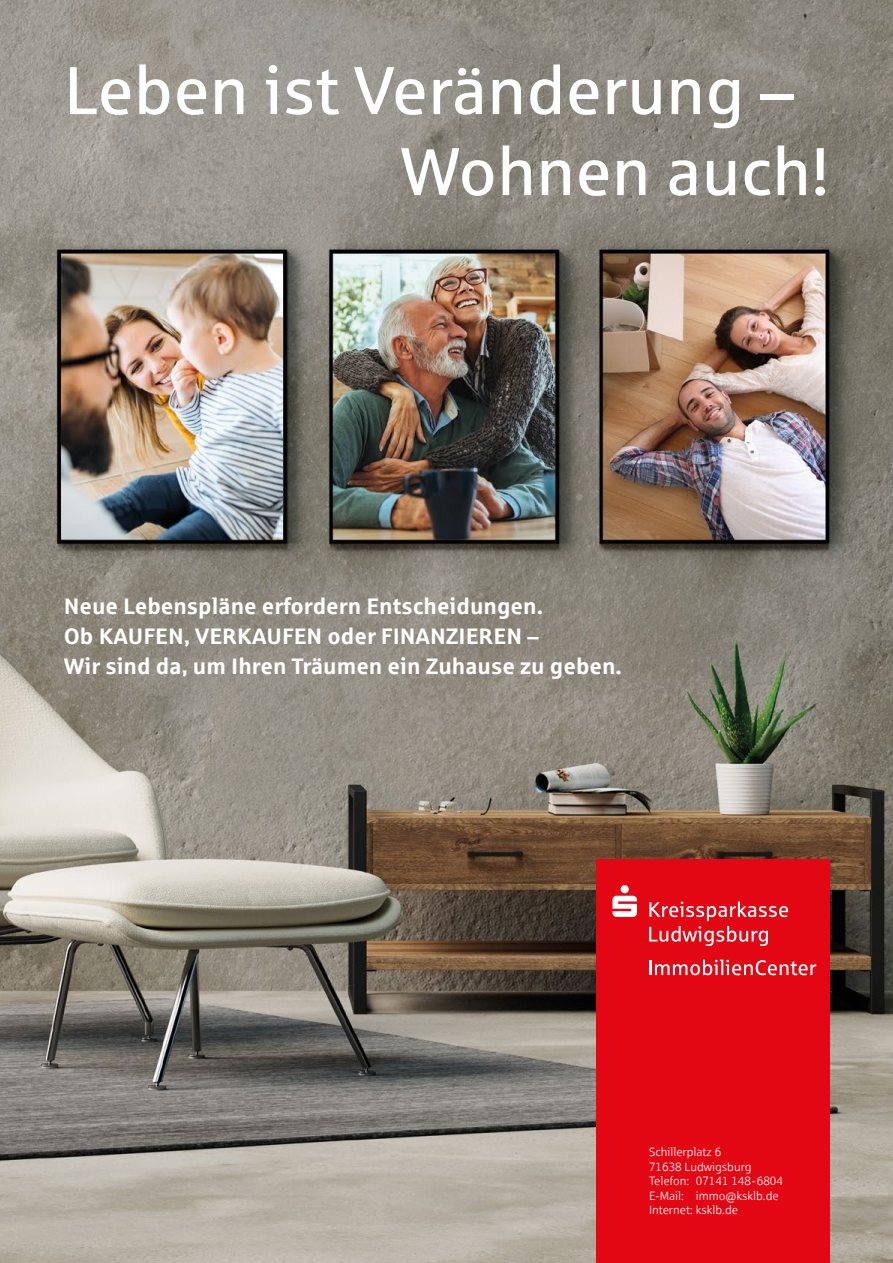
<style>
.page{position:relative;width:893px;height:1263px;background:#fff}
.page>*{position:absolute;margin:0;border:0;box-sizing:border-box;transform-origin:0 0}
.t1{font:67.5px/81px "Sparkasse Rg";color:#fff}
.t2{font:700 22.5px/30px "Sparkasse Rg";color:#fff}
.t3{font:12px/14.4px "Sparkasse Lt";color:#fff}
</style>
<div class="page">
<img style="left:0;top:0;width:893px;height:1263px">
<div style="left:596px;top:859px;width:233px;height:404px;background:#e30613"></div>
<svg style="left:612px;top:885px;width:25px;height:32px"></svg>
<svg style="left:649px;top:901px;width:139px;height:45px"></svg>
<svg style="left:649px;top:959px;width:167px;height:16px"></svg>
<h1 class="t1" style="left:401px;top:48px;width:430px;text-indent:-337px">Leben ist Veränderung –<br>Wohnen auch!</h1>
<p class="t2" style="left:64px;top:590px;width:560px">Neue Lebenspläne erfordern Entscheidungen.<br>Ob KAUFEN, VERKAUFEN oder FINANZIEREN –<br>Wir sind da, um Ihren Träumen ein Zuhause zu geben.</p>
<p class="t3" style="left:649px;top:1145px;width:135px">Schillerplatz 6<br>71638 Ludwigsburg<br>Telefon: 07141 148-6804<br>E-Mail: immo@ksklb.de<br>Internet: ksklb.de</p>
</div>
